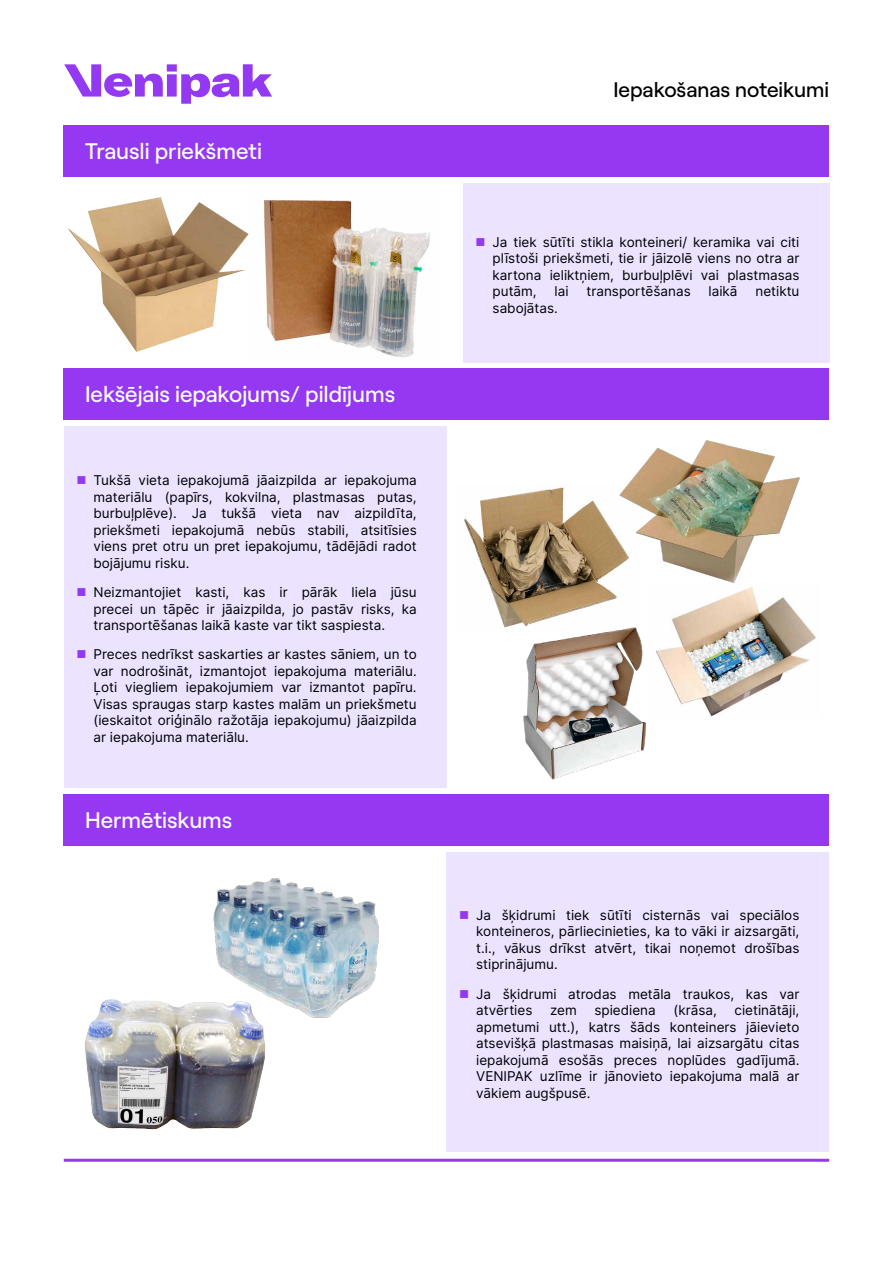
<style>
.page{position:relative;width:893px;height:1263px;background:#fff}
.page>*{position:absolute;margin:0;border:0;box-sizing:border-box;transform-origin:0 0}
.t1{font:500 22.5px "Roobert PRO";color:#fff}
.t2{font:500 21px "Roobert PRO";color:#000}
.t3{font:13.5px/16.5px "Inter";color:#000;text-align:justify}
</style>
<div class="page">
<svg style="left:64px;top:64px;width:208px;height:40px"></svg>
<img style="left:213px;top:878px;width:166px;height:140px">
<div style="left:463px;top:183px;width:366px;height:180px;background:#ebe3ff"></div>
<div style="left:446px;top:852px;width:383px;height:300px;background:#ebe3ff"></div>
<div style="left:64px;top:126px;width:765px;height:51px;background:#9438f2"></div>
<div style="left:64px;top:369px;width:765px;height:51px;background:#9438f2"></div>
<div style="left:64px;top:795px;width:765px;height:51px;background:#9438f2"></div>
<img style="left:85px;top:991px;width:189px;height:139px">
<img style="left:627px;top:440px;width:173px;height:145px">
<img style="left:464px;top:485px;width:174px;height:135px">
<img style="left:669px;top:586px;width:147px;height:131px">
<img style="left:502px;top:620px;width:167px;height:160px">
<img style="left:69px;top:198px;width:180px;height:153px">
<img style="left:263px;top:199px;width:167px;height:158px">
<div style="left:64px;top:426px;width:382px;height:362px;background:#ebe3ff"></div>
<hr style="left:64px;top:1159px;width:765px;height:3px;background:#9438f2">
<h1 class="t1" style="left:85px;top:134px;width:178px">Trausli priekšmeti</h1>
<h1 class="t1" style="left:85px;top:377px;width:312px">Iekšējais iepakojums/ pildījums</h1>
<p class="t3" style="left:94px;top:472px;width:325px">Tukšā vieta iepakojumā jāaizpilda ar iepakojuma materiālu (papīrs, kokvilna, plastmasas putas, burbuļplēve). Ja tukšā vieta nav aizpildīta, priekšmeti iepakojumā nebūs stabili, atsitīsies viens pret otru un pret iepakojumu, tādējādi radot bojājumu risku.</p>
<p class="t3" style="left:94px;top:584px;width:325px">Neizmantojiet kasti, kas ir pārāk liela jūsu precei un tāpēc ir jāaizpilda, jo pastāv risks, ka transportēšanas laikā kaste var tikt saspiesta.</p>
<p class="t3" style="left:94px;top:646px;width:325px">Preces nedrīkst saskarties ar kastes sāniem, un to var nodrošināt, izmantojot iepakojuma materiālu.<br>Ļoti viegliem iepakojumiem var izmantot papīru.<br>Visas spraugas starp kastes malām un priekšmetu (ieskaitot oriģinālo ražotāja iepakojumu) jāaizpilda ar iepakojuma materiālu.</p>
<h1 class="t1" style="left:85px;top:803px;width:149px">Hermētiskums</h1>
<h2 class="t2" style="left:613px;top:73px;width:217px">Iepakošanas noteikumi</h2>
<p class="t3" style="left:493px;top:233px;width:308px">Ja tiek sūtīti stikla konteineri/ keramika vai citi plīstoši priekšmeti, tie ir jāizolē viens no otra ar kartona ieliktņiem, burbuļplēvi vai plastmasas putām,</p>
<p class="t3" style="left:555px;top:283px;width:16px">lai</p>
<p class="t3" style="left:586px;top:283px;width:106px">transportēšanas</p>
<p class="t3" style="left:709px;top:283px;width:30px">laikā</p>
<p class="t3" style="left:755px;top:283px;width:45px">netiktu</p>
<p class="t3" style="left:493px;top:299px;width:67px">sabojātas.</p>
<p class="t3" style="left:476px;top:906px;width:325px">Ja šķidrumi tiek sūtīti cisternās vai speciālos konteineros, pārliecinieties, ka to vāki ir aizsargāti, t.i., vākus drīkst atvērt, tikai noņemot drošības stiprinājumu.</p>
<p class="t3" style="left:476px;top:985px;width:325px">Ja šķidrumi atrodas metāla traukos, kas var atvērties</p>
<p class="t3" style="left:550px;top:1002px;width:28px">zem</p>
<p class="t3" style="left:594px;top:1002px;width:63px">spiediena</p>
<p class="t3" style="left:673px;top:1002px;width:45px">(krāsa,</p>
<p class="t3" style="left:476px;top:1002px;width:325px;text-indent:258px">cietinātāji, apmetumi utt.), katrs šāds konteiners jāievieto atsevišķā plastmasas maisiņā, lai aizsargātu citas iepakojumā esošās preces noplūdes gadījumā.<br>VENIPAK uzlīme ir jānovieto iepakojuma malā ar vākiem augšpusē.</p>
</div>
